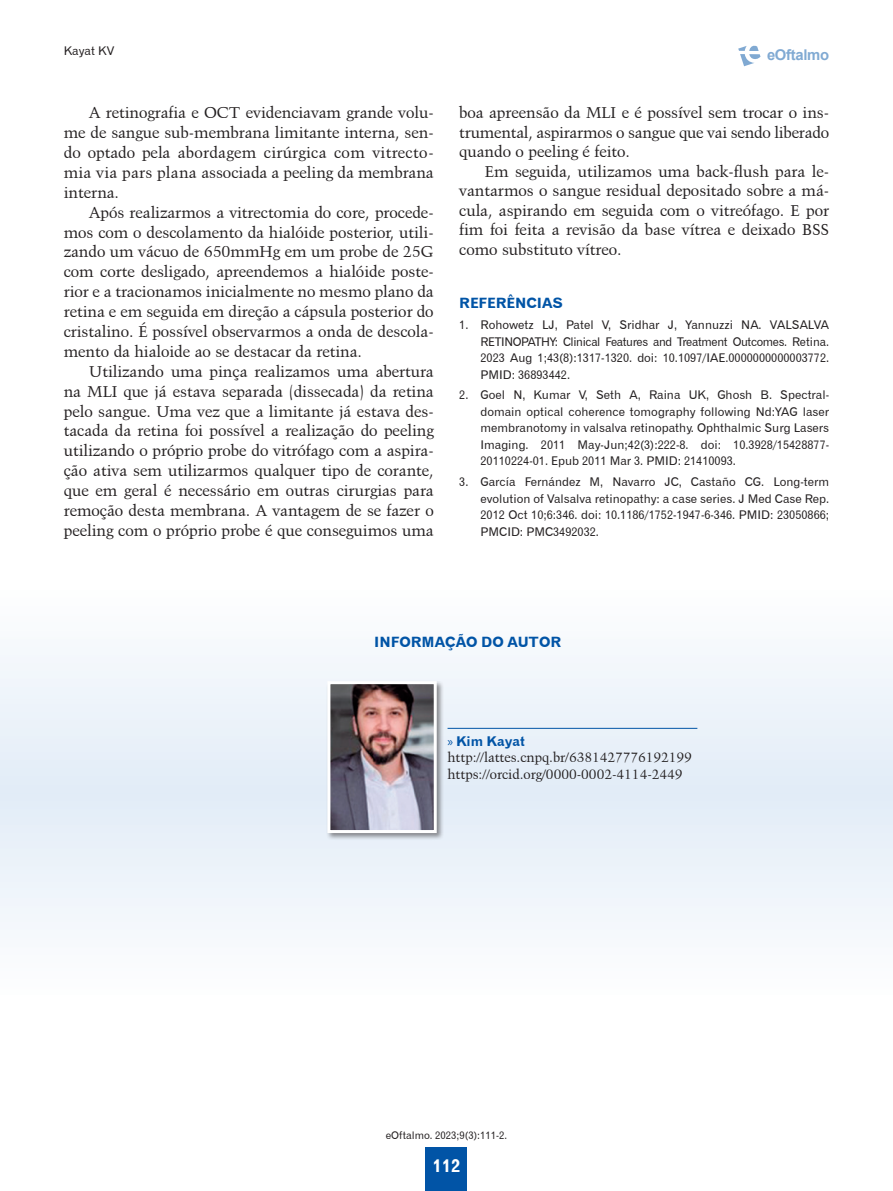
<style>
.page{position:relative;width:893px;height:1191px;background:#fff}
.page>*{position:absolute;margin:0;border:0;box-sizing:border-box;transform-origin:0 0}
.t1{font:18px "Gothic 720 BT Bold B";color:#fff}
.t2{font:15.75px/20px "Kuenstler 480 BT";color:#231f20;text-align:justify}
.t3{font:700 14.85px "Arial";letter-spacing:-.02em;color:#0154a6}
.t4{font:14.25px "Gothic 720 BT Bold B";color:#0154a6}
.t5{font:13.5px/16.5px "Kuenstler 480 BT";color:#231f20}
.t6{font:13.5px "Gothic 720 BT Bold B";color:#0154a6}
.t7{font:12px/16.5px "Gothic 720 BT Roman B";color:#231f20;text-align:justify}
.t8{font:10.5px "Gothic 720 BT Roman B";color:#231f20}
.s1{font-family:"Myriad Pro"}
</style>
<div class="page">
<div style="left:426px;top:1147px;width:41px;height:44px;background:#0154a6"></div>
<svg style="left:738px;top:45px;width:22px;height:21px"></svg>
<div style="left:0;top:588px;width:893px;height:413px;background:linear-gradient(to bottom,#eff5fb,#f0f5fb)"></div>
<hr style="left:448px;top:728px;width:249px;height:1px;background:#0154a6">
<div style="left:326px;top:679px;width:118px;height:161px;background:#231f20;opacity:.5"></div>
<img style="left:331px;top:685px;width:102px;height:144px">
<div style="left:327px;top:681px;width:110px;height:152px;border:3px solid #fff"></div>
<p class="t7" style="left:64px;top:42px;width:52px">Kayat KV</p>
<p class="t2" style="left:64px;top:103px;width:371px;text-indent:26px">A retinografia e OCT evidenciavam grande volu&shy;me de sangue sub-membrana limitante interna, sen&shy;do optado pela abordagem cirúrgica com vitrecto&shy;mia via pars plana associada a peeling da membrana interna.</p>
<p class="t2" style="left:64px;top:202px;width:371px;text-indent:26px">Após realizarmos a vitrectomia do core, procede&shy;mos com o descolamento da hialóide posterior, utili&shy;zando um vácuo de 650mmHg em um probe de 25G com corte desligado, apreendemos a hialóide poste&shy;rior e a tracionamos inicialmente no mesmo plano da retina e em seguida em direção a cápsula posterior do cristalino. É possível observarmos a onda de descola&shy;mento da hialoide ao se destacar da retina.</p>
<p class="t2" style="left:64px;top:361px;width:371px;text-indent:26px">Utilizando uma pinça realizamos uma abertura na MLI que já estava separada (dissecada) da retina pelo sangue. Uma vez que a limitante já estava des&shy;tacada da retina foi possível a realização do peeling utilizando o próprio probe do vitrófago com a aspira&shy;ção ativa sem utilizarmos qualquer tipo de corante, que em geral é necessário em outras cirurgias para remoção desta membrana. A vantagem de se fazer o peeling com o próprio probe é que conseguimos uma</p>
<p class="t3" style="left:767px;top:44px;width:64px">eOftalmo</p>
<p class="t2" style="left:459px;top:103px;width:371px;line-height:19.5px">boa apreensão da MLI e é possível sem trocar o ins&shy;trumental, aspirarmos o sangue que vai sendo liberado quando o peeling é feito.</p>
<p class="t2" style="left:459px;top:161px;width:371px;line-height:19.5px;text-indent:26px">Em seguida, utilizamos uma back-flush para le&shy;vantarmos o sangue residual depositado sobre a má&shy;cula, aspirando em seguida com o vitreófago. E por fim foi feita a revisão da base vítrea e deixado BSS como substituto vítreo.</p>
<p class="t4" style="left:459px;top:295px;width:105px">REFERÊNCIAS</p>
<p class="t7" style="left:480px;top:316px;width:350px;text-indent:-21px">1. Rohowetz LJ, Patel V, Sridhar J, Yannuzzi NA. VALSALVA RETINOPATHY: Clinical Features and Treatment Outcomes. Retina.<br>2023 Aug 1;43(8):1317-1320. doi: 10.1097/IAE.0000000000003772.<br>PMID: 36893442.</p>
<p class="t7" style="left:480px;top:387px;width:350px;text-indent:-21px">2. Goel N, Kumar V, Seth A, Raina UK, Ghosh B. Spectral&shy;domain optical coherence tomography following Nd:YAG laser membranotomy in valsalva retinopathy. Ophthalmic Surg Lasers Imaging. 2011 May-Jun;42(3):222-8. doi: 10.3928/15428877- 20110224-01. Epub 2011 Mar 3. PMID: 21410093.</p>
<p class="t7" style="left:480px;top:473px;width:350px;text-indent:-21px">3. García Fernández M, Navarro JC, Castaño CG. Long-term evolution of Valsalva retinopathy: a case series. J Med Case Rep.<br>2012 Oct 10;6:346. doi: 10.1186/1752-1947-6-346. PMID: 23050866; PMCID: PMC3492032.</p>
<p class="t4" style="left:374px;top:633px;width:189px">INFORMAÇÃO DO AUTOR</p>
<p class="t6" style="left:448px;top:732px;width:79px"><span class="s1">»</span> Kim Kayat</p>
<p class="t5" style="left:448px;top:749px;width:246px">http://lattes.cnpq.br/6381427776192199 https://orcid.org/0000-0002-4114-2449</p>
<p class="t8" style="left:386px;top:1129px;width:123px">eOftalmo. 2023;9(3):111-2.</p>
<p class="t1" style="left:433px;top:1154px;width:29px">112</p>
</div>
